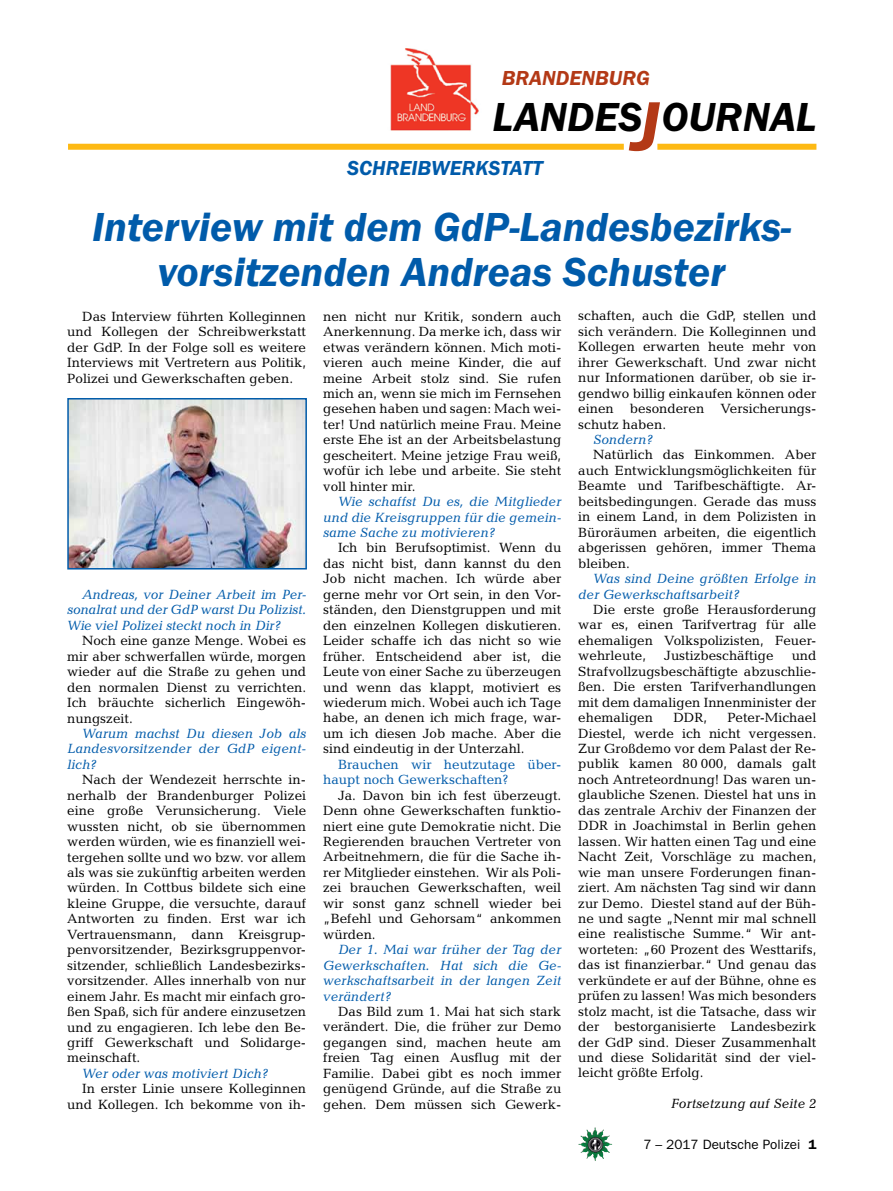
<style>
.page{position:relative;width:893px;height:1191px;background:#fff}
.page>*{position:absolute;margin:0;border:0;box-sizing:border-box;transform-origin:0 0}
.t1{font:italic 600 42px/45px "Franklin Gothic Itc T";color:#005baa;text-align:center}
.t2{font:italic 600 42px "Franklin Gothic Itc T";color:#000}
.t3{font:italic 600 21px "Franklin Gothic Itc T";color:#005baa}
.t4{font:italic 600 21px "Franklin Gothic Itc T";color:#b33916}
.t5{font:13.5px/15.5px "Candida";color:#000;text-align:justify}
.t6{font:italic 13.5px/15.5px "Candida";color:#005baa;text-align:justify}
.t7{font:13.5px/15.5px "Candida";color:#005baa}
.t8{font:13.5px "Franklin Gothic";color:#000}
.t9{font:italic 13.5px "Candida";color:#000}
.s1{font-size:72px;color:#b33916}
.s2{font-weight:600}
</style>
<div class="page">
<img style="left:578px;top:1127px;width:17px;height:25px">
<img style="left:390px;top:48px;width:89px;height:83px">
<div style="left:657px;top:144px;width:159px;height:6px;background:#fdb913"></div>
<div style="left:68px;top:144px;width:556px;height:6px;background:#fdb913"></div>
<img style="left:70px;top:401px;width:234px;height:165px">
<div style="left:67px;top:398px;width:240px;height:171px;border:2px solid #005baa"></div>
<h2 class="t4" style="left:502px;top:66px;width:150px">BRANDENBURG</h2>
<h1 class="t2" style="left:492px;top:93px;width:325px">LANDES<span class="s1">J</span>OURNAL</h1>
<h2 class="t3" style="left:347px;top:156px;width:197px">Schreibwerkstatt</h2>
<h1 class="t1" style="left:92px;top:203px;width:701px">Interview mit dem GdP-Landesbezirks&shy;vorsitzenden Andreas Schuster</h1>
<p class="t5" style="left:323px;top:308px;width:240px">nen nicht nur Kritik, sondern auch Anerkennung. Da merke ich, dass wir etwas verändern können. Mich moti&shy;vieren auch meine Kinder, die auf meine Arbeit stolz sind. Sie rufen mich an, wenn sie mich im Fernsehen gesehen haben und sagen: Mach wei&shy;ter! Und natürlich meine Frau. Meine erste Ehe ist an der Arbeitsbelastung gescheitert. Meine jetzige Frau weiß, wofür ich lebe und arbeite. Sie steht voll hinter mir.</p>
<p class="t6" style="left:323px;top:494px;width:240px;text-indent:15px">Wie schaffst Du es, die Mitglieder und die Kreisgruppen für die gemein&shy;same Sache zu motivieren?</p>
<p class="t5" style="left:323px;top:540px;width:240px;text-indent:15px">Ich bin Berufsoptimist. Wenn du das nicht bist, dann kannst du den Job nicht machen. Ich würde aber gerne mehr vor Ort sein, in den Vor&shy;ständen, den Dienstgruppen und mit den einzelnen Kollegen diskutieren.<br>Leider schaffe ich das nicht so wie früher. Entscheidend aber ist, die Leute von einer Sache zu überzeugen und wenn das klappt, motiviert es wiederum mich. Wobei auch ich Tage habe, an denen ich mich frage, war&shy;um ich diesen Job mache. Aber die sind eindeutig in der Unterzahl.</p>
<p class="t7" style="left:323px;top:756px;width:240px;text-indent:15px">Brauchen wir heutzutage über&shy;haupt noch Gewerkschaften?</p>
<p class="t5" style="left:323px;top:787px;width:240px;text-indent:15px">Ja. Davon bin ich fest überzeugt.<br>Denn ohne Gewerkschaften funktio&shy;niert eine gute Demokratie nicht. Die Regierenden brauchen Vertreter von Arbeitnehmern, die für die Sache ih&shy;rer Mitglieder einstehen. Wir als Poli&shy;zei brauchen Gewerkschaften, weil wir sonst ganz schnell wieder bei „Befehl und Gehorsam“ ankommen würden.</p>
<p class="t6" style="left:323px;top:941px;width:240px;text-indent:15px">Der 1. Mai war früher der Tag der Gewerkschaften. Hat sich die Ge&shy;werkschaftsarbeit in der langen Zeit verändert?</p>
<p class="t5" style="left:323px;top:1003px;width:240px;text-indent:15px">Das Bild zum 1. Mai hat sich stark verändert. Die, die früher zur Demo gegangen sind, machen heute am freien Tag einen Ausflug mit der Familie. Dabei gibt es noch immer genügend Gründe, auf die Straße zu gehen. Dem müssen sich Gewerk-</p>
<p class="t5" style="left:578px;top:308px;width:240px">schaften, auch die GdP, stellen und sich verändern. Die Kolleginnen und Kollegen erwarten heute mehr von ihrer Gewerkschaft. Und zwar nicht nur Informationen darüber, ob sie ir&shy;gendwo billig einkaufen können oder einen besonderen Versicherungs&shy;schutz haben.</p>
<p class="t6" style="left:593px;top:431px;width:62px">Sondern?</p>
<p class="t5" style="left:578px;top:447px;width:240px;text-indent:15px">Natürlich das Einkommen. Aber auch Entwicklungsmöglichkeiten für Beamte und Tarifbeschäftigte. Ar&shy;beitsbedingungen. Gerade das muss in einem Land, in dem Polizisten in Büroräumen arbeiten, die eigentlich abgerissen gehören, immer Thema bleiben.</p>
<p class="t6" style="left:578px;top:570px;width:240px;text-indent:15px">Was sind Deine größten Erfolge in der Gewerkschaftsarbeit?</p>
<p class="t5" style="left:578px;top:601px;width:240px;text-indent:15px">Die erste große Herausforderung war es, einen Tarifvertrag für alle ehemaligen Volkspolizisten, Feuer&shy;wehrleute,</p>
<p class="t5" style="left:67px;top:308px;width:240px;text-indent:15px">Das Interview führten Kolleginnen und Kollegen der Schreibwerkstatt der GdP. In der Folge soll es weitere Interviews mit Vertretern aus Politik, Polizei und Gewerkschaften geben.</p>
<p class="t6" style="left:67px;top:586px;width:240px;text-indent:15px">Andreas, vor Deiner Arbeit im Per&shy;sonalrat und der GdP warst Du Polizist.<br>Wie viel Polizei steckt noch in Dir?</p>
<p class="t5" style="left:67px;top:633px;width:240px;text-indent:15px">Noch eine ganze Menge. Wobei es mir aber schwerfallen würde, morgen wieder auf die Straße zu gehen und den normalen Dienst zu verrichten.<br>Ich bräuchte sicherlich Eingewöh&shy;nungszeit.</p>
<p class="t6" style="left:67px;top:725px;width:240px;text-indent:15px">Warum machst Du diesen Job als Landesvorsitzender der GdP eigent&shy;lich?</p>
<p class="t5" style="left:67px;top:772px;width:240px;text-indent:15px">Nach der Wendezeit herrschte in&shy;nerhalb der Brandenburger Polizei eine große Verunsicherung. Viele wussten nicht, ob sie übernommen werden würden, wie es finanziell wei&shy;tergehen sollte und wo bzw. vor allem als was sie zukünftig arbeiten werden würden. In Cottbus bildete sich eine kleine Gruppe, die versuchte, darauf Antworten zu finden. Erst war ich Vertrauensmann, dann Kreisgrup&shy;penvorsitzender, Bezirksgruppenvor&shy;sitzender, schließlich Landesbezirks&shy;vorsitzender. Alles innerhalb von nur einem Jahr. Es macht mir einfach gro&shy;ßen Spaß, sich für andere einzusetzen und zu engagieren. Ich lebe den Be&shy;griff Gewerkschaft und Solidarge&shy;meinschaft.</p>
<p class="t6" style="left:82px;top:1065px;width:188px">Wer oder was motiviert Dich?</p>
<p class="t5" style="left:67px;top:1081px;width:240px;text-align:right">In erster Linie unsere Kolleginnen und Kollegen. Ich bekomme von ih-</p>
<p class="t5" style="left:578px;top:648px;width:240px;text-indent:213px">und Strafvollzugsbeschäftigte abzuschlie&shy;ßen. Die ersten Tarifverhandlungen mit dem damaligen Innenminister der ehemaligen</p>
<p class="t5" style="left:664px;top:648px;width:111px">Justizbeschäftige</p>
<p class="t5" style="left:578px;top:710px;width:240px;text-indent:149px">Peter-Michael Diestel, werde ich nicht vergessen.<br>Zur Großdemo vor dem Palast der Re&shy;publik kamen 80 000, damals galt noch Antreteordnung! Das waren un&shy;glaubliche Szenen. Diestel hat uns in das zentrale Archiv der Finanzen der DDR in Joachimstal in Berlin gehen lassen. Wir hatten einen Tag und eine Nacht Zeit, Vorschläge zu machen, wie man unsere Forderungen finan&shy;ziert. Am nächsten Tag sind wir dann zur Demo. Diestel stand auf der Büh&shy;ne und sagte „Nennt mir mal schnell eine realistische Summe.“ Wir ant&shy;worteten: „60 Prozent des Westtarifs, das ist finanzierbar.“ Und genau das verkündete er auf der Bühne, ohne es prüfen zu lassen! Was mich besonders stolz macht, ist die Tatsache, dass wir der bestorganisierte Landesbezirk der GdP sind. Dieser Zusammenhalt und diese Solidarität sind der viel&shy;leicht größte Erfolg.</p>
<p class="t9" style="left:671px;top:1096px;width:147px">Fortsetzung auf Seite 2</p>
<p class="t5" style="left:673px;top:710px;width:35px">DDR,</p>
<p class="t8" style="left:643px;top:1136px;width:175px">7 – 2017 Deutsche Polizei <span class="s2">1</span></p>
</div>
